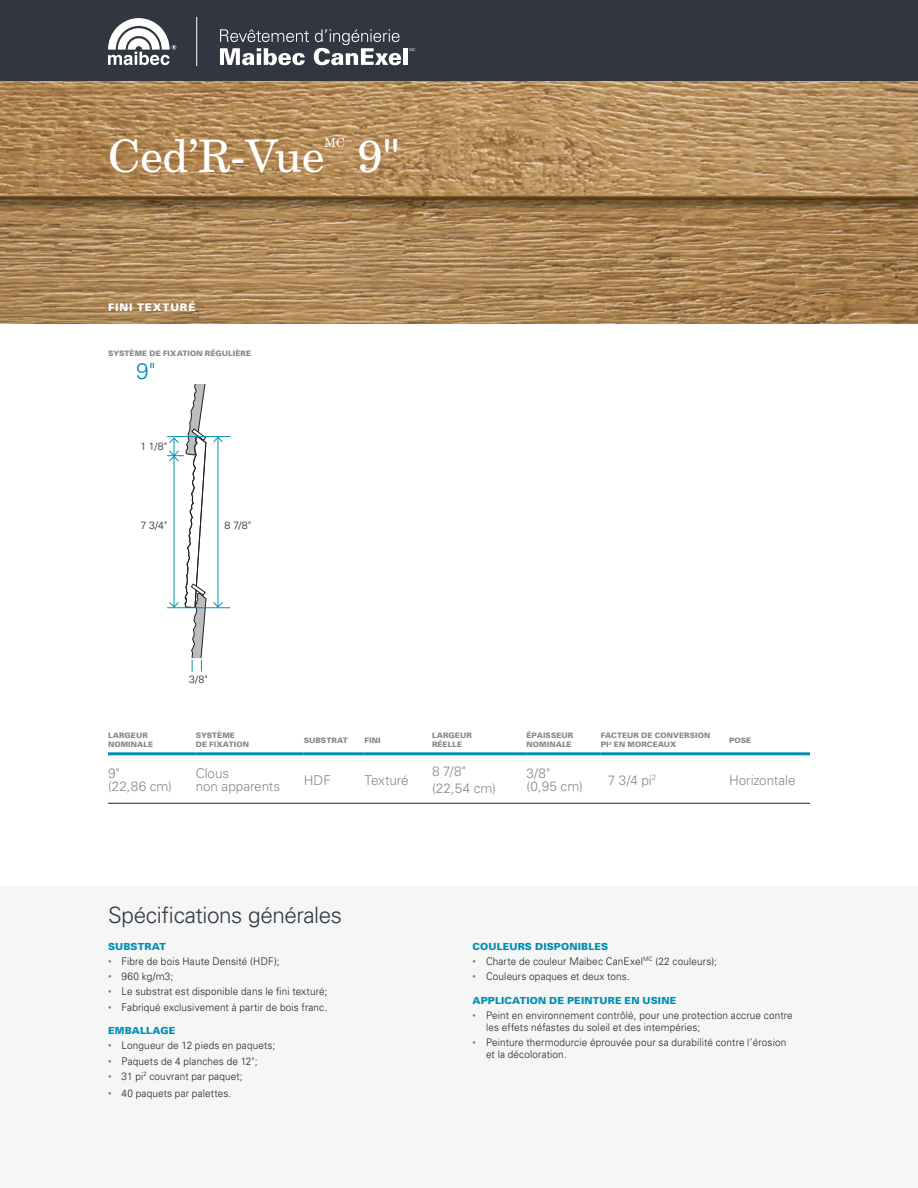
<style>
.page{position:relative;width:918px;height:1188px;background:#fff}
.page>*{position:absolute;margin:0;border:0;box-sizing:border-box;transform-origin:0 0}
.GrandTitre-Blanc{font:45px "New Century Schlbk";color:#fff}
.Titre{font:300 22.5px "Univers";letter-spacing:-.02em;color:#323640}
.Format{font:300 22.5px "Univers";color:#008fb3}
.Tableau-Texte{font:300 13.5px/13.5px "Univers";letter-spacing:-.005em;color:#868a8e}
.GrandTitre-Blanc-2{font:12.3px "New Century Schlbk";color:#fff}
.Dimensions{font:300 10.5px/12px "Univers";letter-spacing:.015em;color:#231f20;scale:.95 1}
.Dimensions-2{font:300 10.5px "Univers";letter-spacing:.015em;color:#231f20}
.SousTitre{font:900 10.5px "Univers";letter-spacing:.08em;color:#fff}
.Spec____SousTitre{font:900 9.75px "Univers";letter-spacing:.02em;color:#008fb3}
.Tableau-EnTete{font:900 7.5px/9px "Univers";letter-spacing:.01em;color:#868a8e}
.SystemeFixation{font:900 7.5px "Univers";letter-spacing:.01em;color:#868a8e}
.s1{font-weight:400;color:#808285}
</style>
<div class="page">
<img style="left:0;top:81px;width:918px;height:242px">
<div style="left:0;top:0;width:918px;height:81px;background:#323640"></div>
<svg style="left:220px;top:29px;width:181px;height:36px"></svg>
<div style="left:403px;top:48px;width:5px;height:17px;background:#fff"></div>
<svg style="left:410px;top:48px;width:5px;height:3px"></svg>
<svg style="left:108px;top:18px;width:68px;height:47px"></svg>
<hr style="left:196px;top:17px;width:1px;height:49px;background:#fff">
<div style="left:0;top:887px;width:918px;height:301px;background:#f5f6f6"></div>
<hr style="left:108px;top:803px;width:88px;height:1px;background:#231f20">
<hr style="left:196px;top:803px;width:108px;height:1px;background:#231f20">
<hr style="left:304px;top:803px;width:60px;height:1px;background:#231f20">
<hr style="left:364px;top:803px;width:68px;height:1px;background:#231f20">
<hr style="left:526px;top:803px;width:75px;height:1px;background:#231f20">
<hr style="left:601px;top:803px;width:128px;height:1px;background:#231f20">
<hr style="left:729px;top:803px;width:81px;height:1px;background:#231f20">
<hr style="left:432px;top:803px;width:94px;height:1px;background:#231f20">
<hr style="left:108px;top:752px;width:88px;height:3px;background:#008fb3">
<hr style="left:196px;top:752px;width:108px;height:3px;background:#008fb3">
<hr style="left:304px;top:752px;width:60px;height:3px;background:#008fb3">
<hr style="left:364px;top:752px;width:68px;height:3px;background:#008fb3">
<hr style="left:432px;top:752px;width:94px;height:3px;background:#008fb3">
<hr style="left:526px;top:752px;width:75px;height:3px;background:#008fb3">
<hr style="left:601px;top:752px;width:128px;height:3px;background:#008fb3">
<hr style="left:729px;top:752px;width:81px;height:3px;background:#008fb3">
<hr style="left:167px;top:607px;width:63px;height:1px;background:#008fb3">
<hr style="left:167px;top:436px;width:63px;height:1px;background:#008fb3">
<svg style="left:167px;top:384px;width:40px;height:288px"></svg>
<hr style="left:218px;top:437px;width:1px;height:170px;background:#008fb3">
<svg style="left:213px;top:437px;width:10px;height:6px"></svg>
<svg style="left:213px;top:602px;width:10px;height:6px"></svg>
<p class="GrandTitre-Blanc" style="left:108px;top:128px;width:218px">Ced’R-Vue</p>
<p class="GrandTitre-Blanc-2" style="left:325px;top:135px;width:22px">MC</p>
<p class="GrandTitre-Blanc" style="left:357px;top:128px;width:44px">9"</p>
<p class="SousTitre" style="left:108px;top:301px;width:89px">FINI TEXTURÉ</p>
<p class="SystemeFixation" style="left:108px;top:348px;width:144px">SYSTÈME DE FIXATION RÉGULIÈRE</p>
<p class="Format" style="left:136px;top:358px;width:21px">9"</p>
<p class="Dimensions-2" style="left:140px;top:440px;width:28px">1 1/8"</p>
<p class="Dimensions-2" style="left:141px;top:519px;width:28px">7 3/4"</p>
<p class="Dimensions-2" style="left:225px;top:519px;width:28px">8 7/8"</p>
<p class="Dimensions-2" style="left:189px;top:673px;width:20px">3/8"</p>
<p class="Tableau-EnTete" style="left:108px;top:731px;width:47px">LARGEUR<br>NOMINALE</p>
<p class="Tableau-EnTete" style="left:196px;top:731px;width:55px">SYSTÈME<br>DE FIXATION</p>
<p class="Tableau-EnTete" style="left:304px;top:735px;width:46px">SUBSTRAT</p>
<p class="Tableau-EnTete" style="left:364px;top:735px;width:18px">FINI</p>
<p class="Tableau-EnTete" style="left:432px;top:731px;width:41px">LARGEUR<br>RÉELLE</p>
<p class="Tableau-EnTete" style="left:526px;top:731px;width:48px">ÉPAISSEUR<br>NOMINALE</p>
<p class="Tableau-EnTete" style="left:601px;top:731px;width:111px">FACTEUR DE CONVERSION<br>PI<sup>2</sup> EN MORCEAUX</p>
<p class="Tableau-EnTete" style="left:729px;top:735px;width:24px">POSE</p>
<p class="Tableau-Texte" style="left:108px;top:766px;width:65px">9"<br>(22,86 cm)</p>
<p class="Tableau-Texte" style="left:196px;top:766px;width:86px">Clous<br>non apparents</p>
<p class="Tableau-Texte" style="left:304px;top:773px;width:29px">HDF</p>
<p class="Tableau-Texte" style="left:364px;top:773px;width:46px">Texturé</p>
<p class="Tableau-Texte" style="left:432px;top:763px;width:66px;line-height:16.5px">8 7/8" (22,54 cm)</p>
<p class="Tableau-Texte" style="left:526px;top:766px;width:58px">3/8" (0,95 cm)</p>
<p class="Tableau-Texte" style="left:608px;top:773px;width:50px">7 3/4 pi<sup>2</sup></p>
<p class="Tableau-Texte" style="left:729px;top:773px;width:68px">Horizontale</p>
<p class="Titre" style="left:108px;top:901px;width:236px">Spécifications générales</p>
<p class="Spec____SousTitre" style="left:108px;top:940px;width:59px">SUBSTRAT</p>
<p class="Dimensions" style="left:108px;top:955px;width:182px"><span class="s1">•</span> Fibre de bois Haute Densité (HDF);</p>
<p class="Dimensions" style="left:108px;top:970px;width:70px"><span class="s1">•</span> 960 kg/m3;</p>
<p class="Dimensions" style="left:108px;top:985px;width:232px"><span class="s1">•</span> Le substrat est disponible dans le fini texturé;</p>
<p class="Dimensions" style="left:108px;top:1001px;width:232px"><span class="s1">•</span> Fabriqué exclusivement à partir de bois franc.</p>
<p class="Spec____SousTitre" style="left:108px;top:1025px;width:69px">EMBALLAGE</p>
<p class="Dimensions" style="left:108px;top:1039px;width:178px"><span class="s1">•</span> Longueur de 12 pieds en paquets;</p>
<p class="Dimensions" style="left:108px;top:1055px;width:159px"><span class="s1">•</span> Paquets de 4 planches de 12";</p>
<p class="Dimensions" style="left:108px;top:1070px;width:143px"><span class="s1">•</span> 31 pi<sup>2</sup> couvrant par paquet;</p>
<p class="Dimensions" style="left:108px;top:1087px;width:131px"><span class="s1">•</span> 40 paquets par palettes.</p>
<p class="Spec____SousTitre" style="left:472px;top:940px;width:137px">COULEURS DISPONIBLES</p>
<p class="Dimensions" style="left:472px;top:955px;width:259px"><span class="s1">•</span> Charte de couleur Maibec CanExel<sup>MC</sup> (22 couleurs);</p>
<p class="Dimensions" style="left:472px;top:970px;width:167px"><span class="s1">•</span> Couleurs opaques et deux tons.</p>
<p class="Spec____SousTitre" style="left:472px;top:994px;width:205px">APPLICATION DE PEINTURE EN USINE</p>
<p class="Dimensions" style="left:486px;top:1009px;width:324px;text-indent:-14px"><span class="s1">•</span> Peint en environnement contrôlé, pour une protection accrue contre les effets néfastes du soleil et des intempéries;</p>
<p class="Dimensions" style="left:486px;top:1036px;width:318px;text-indent:-14px"><span class="s1">•</span> Peinture thermodurcie éprouvée pour sa durabilité contre l’érosion et la décoloration.</p>
</div>
